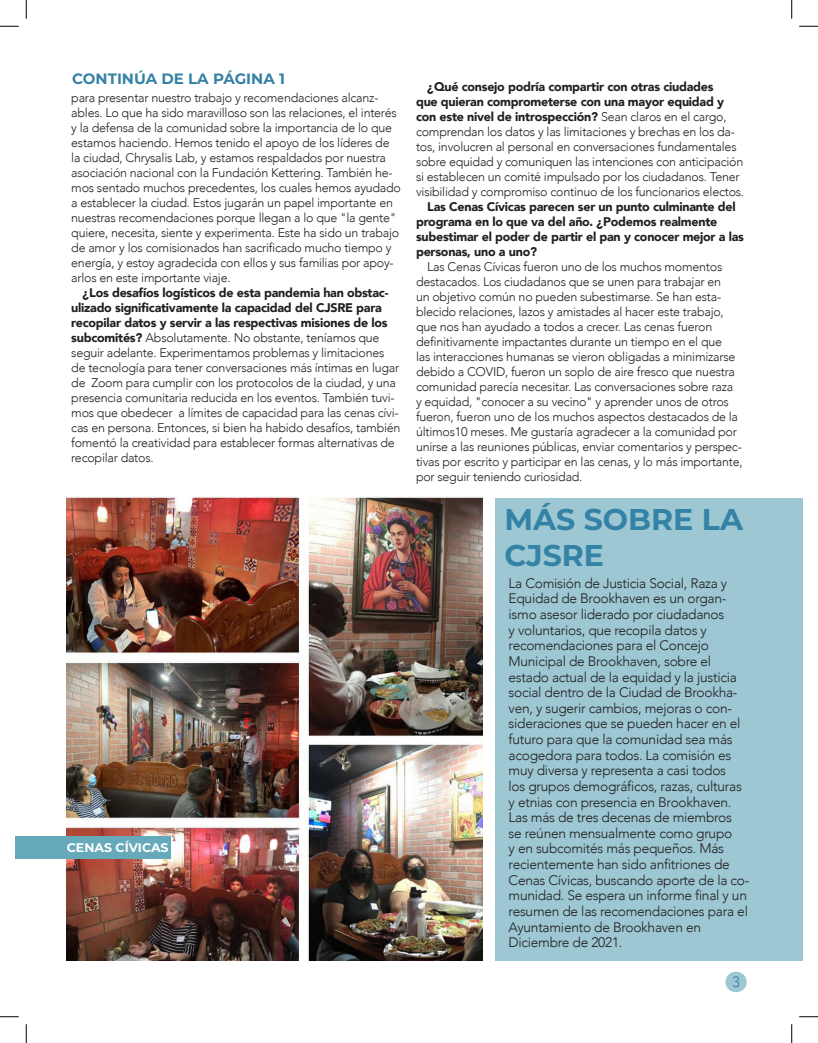
<style>
.page{position:relative;width:818px;height:1043px;background:#fff}
.page>*{position:absolute;margin:0;border:0;box-sizing:border-box;transform-origin:0 0}
.t1{font:700 30px/36px "Montserrat";color:#3482a5}
.t2{font:700 15px "Montserrat";color:#3482a5}
.t3{font:300 15px "Avenir";color:#3482a5}
.t4{font:300 13.75px/15.6px "Avenir";letter-spacing:-.02em;color:#231f20}
.t5{font:300 12.5px/15px "Avenir";letter-spacing:-.02em;color:#231f20}
.t6{font:900 12.5px/15px "Avenir";letter-spacing:-.02em;color:#231f20}
.t7{font:700 12.5px "Montserrat";color:#fff}
.s1{font-weight:900}
</style>
<div class="page">
<div style="left:725px;top:971px;width:21px;height:21px;background:#9cc7d3;border-radius:50%"></div>
<div style="left:495px;top:498px;width:307px;height:462px;background:#9cc7d3"></div>
<img style="left:67px;top:496px;width:416px;height:464px">
<div style="left:15px;top:836px;width:155px;height:23px;background:#66a9bb"></div>
<svg style="left:0;top:25px;width:19px;height:2px"></svg>
<svg style="left:799px;top:25px;width:19px;height:2px"></svg>
<svg style="left:0;top:1016px;width:19px;height:1px"></svg>
<svg style="left:799px;top:1016px;width:19px;height:1px"></svg>
<svg style="left:25px;top:0;width:2px;height:19px"></svg>
<svg style="left:25px;top:1024px;width:2px;height:18px"></svg>
<svg style="left:791px;top:0;width:1px;height:19px"></svg>
<svg style="left:791px;top:1024px;width:1px;height:18px"></svg>
<p class="t2" style="left:72px;top:68px;width:214px">CONTINÚA DE LA PÁGINA 1</p>
<p class="t5" style="left:71px;top:90px;width:331px">para presentar nuestro trabajo y recomendaciones alcanz&shy;ables. Lo que ha sido maravilloso son las relaciones, el interés y la defensa de la comunidad sobre la importancia de lo que estamos haciendo. Hemos tenido el apoyo de los líderes de la ciudad, Chrysalis Lab, y estamos respaldados por nuestra asociación nacional con la Fundación Kettering. También he&shy;mos sentado muchos precedentes, los cuales hemos ayudado a establecer la ciudad. Estos jugarán un papel importante en nuestras recomendaciones porque llegan a lo que "la gente" quiere, necesita, siente y experimenta. Este ha sido un trabajo de amor y los comisionados han sacrificado mucho tiempo y energía, y estoy agradecida con ellos y sus familias por apoy&shy;arlos en este importante viaje.</p>
<p class="t5" style="left:71px;top:285px;width:330px;text-indent:11px"><span class="s1">¿Los desafíos logísticos de esta pandemia han obstac&shy;ulizado significativamente la capacidad del CJSRE para recopilar datos y servir a las respectivas misiones de los subcomités?</span> Absolutamente. No obstante, teníamos que seguir adelante. Experimentamos problemas y limitaciones de tecnología para tener conversaciones más íntimas en lugar de Zoom para cumplir con los protocolos de la ciudad, y una presencia comunitaria reducida en los eventos. También tuvi&shy;mos que obedecer a límites de capacidad para las cenas cívi&shy;cas en persona. Entonces, si bien ha habido desafíos, también fomentó la creatividad para establecer formas alternativas de recopilar datos.</p>
<p class="t7" style="left:67px;top:838px;width:103px">CENAS CÍVICAS</p>
<p class="t5" style="left:416px;top:79px;width:329px;text-indent:11px"><span class="s1">¿Qué consejo podría compartir con otras ciudades<br>que quieran comprometerse con una mayor equidad y con este nivel de introspección?</span> Sean claros en el cargo, comprendan los datos y las limitaciones y brechas en los da&shy;tos, involucren al personal en conversaciones fundamentales sobre equidad y comuniquen las intenciones con anticipación si establecen un comité impulsado por los ciudadanos. Tener visibilidad y compromiso continuo de los funcionarios electos.</p>
<p class="t6" style="left:416px;top:199px;width:329px;text-indent:11px">Las Cenas Cívicas parecen ser un punto culminante del programa en lo que va del año. ¿Podemos realmente subestimar el poder de partir el pan y conocer mejor a las personas, uno a uno?</p>
<p class="t5" style="left:416px;top:259px;width:328px;text-indent:11px">Las Cenas Cívicas fueron uno de los muchos momentos destacados. Los ciudadanos que se unen para trabajar en<br>un objetivo común no pueden subestimarse. Se han esta&shy;blecido relaciones, lazos y amistades al hacer este trabajo, que nos han ayudado a todos a crecer. Las cenas fueron definitivamente impactantes durante un tiempo en el que<br>las interacciones humanas se vieron obligadas a minimizarse debido a COVID, fueron un soplo de aire fresco que nuestra comunidad parecía necesitar. Las conversaciones sobre raza<br>y equidad, "conocer a su vecino" y aprender unos de otros fueron, fueron uno de los muchos aspectos destacados de la últimos10 meses. Me gustaría agradecer a la comunidad por unirse a las reuniones públicas, enviar comentarios y perspec&shy;tivas por escrito y participar en las cenas, y lo más importante, por seguir teniendo curiosidad.</p>
<p class="t1" style="left:504px;top:500px;width:240px">MÁS SOBRE LA<br>CJSRE</p>
<p class="t4" style="left:508px;top:575px;width:242px">La Comisión de Justicia Social, Raza y Equidad de Brookhaven es un organ&shy;ismo asesor liderado por ciudadanos<br>y voluntarios, que recopila datos y recomendaciones para el Concejo Municipal de Brookhaven, sobre el estado actual de la equidad y la justicia social dentro de la Ciudad de Brookha&shy;ven, y sugerir cambios, mejoras o con&shy;sideraciones que se pueden hacer en el futuro para que la comunidad sea más acogedora para todos. La comisión es muy diversa y representa a casi todos<br>los grupos demográficos, razas, culturas y etnias con presencia en Brookhaven.<br>Las más de tres decenas de miembros<br>se reúnen mensualmente como grupo<br>y en subcomités más pequeños. Más recientemente han sido anfitriones de Cenas Cívicas, buscando aporte de la co&shy;munidad. Se espera un informe final y un resumen de las recomendaciones para el Ayuntamiento de Brookhaven en Diciembre de 2021.</p>
<p class="t3" style="left:732px;top:972px;width:9px">3</p>
</div>
